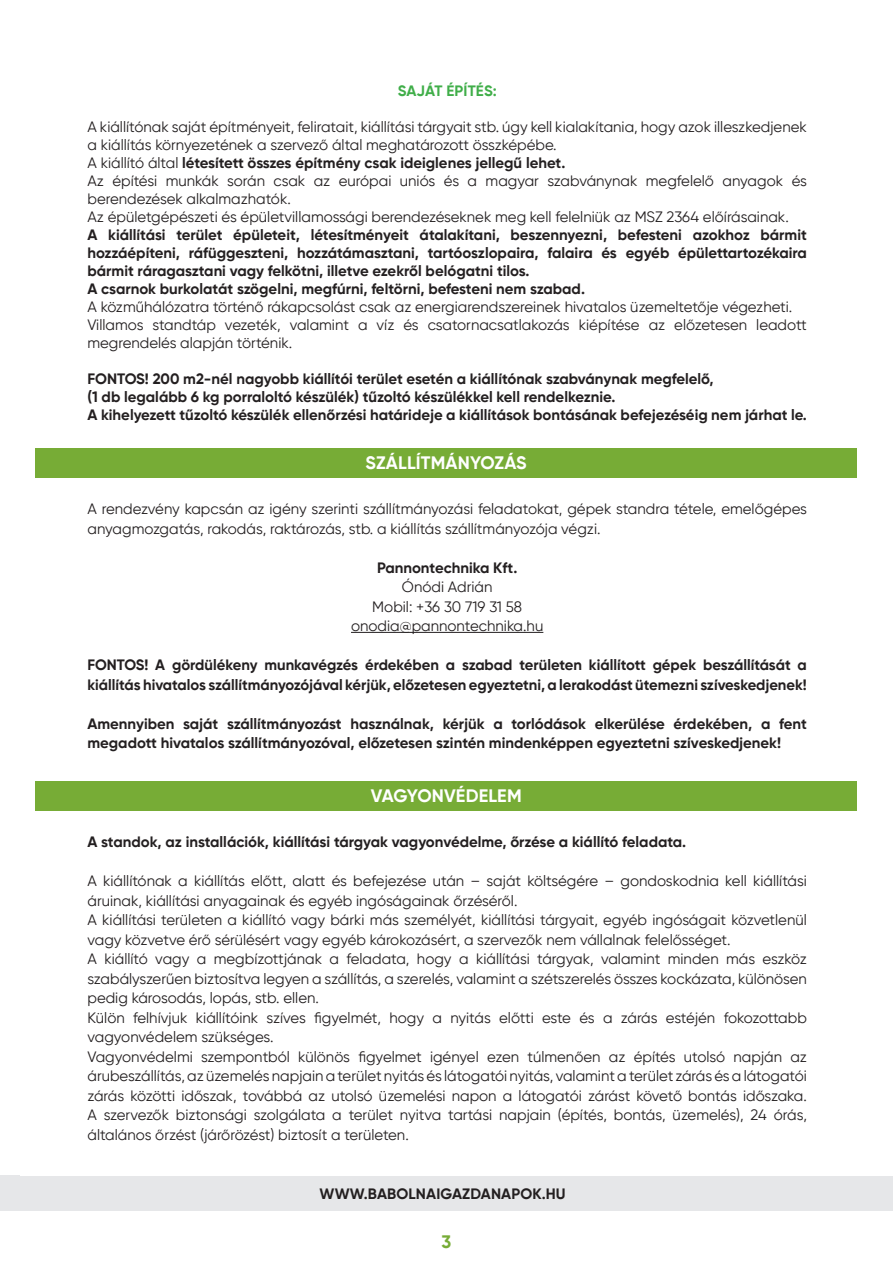
<style>
.page{position:relative;width:893px;height:1263px;background:#fff}
.page>*{position:absolute;margin:0;border:0;box-sizing:border-box;transform-origin:0 0}
.t1{font:700 18px "Gilroy";letter-spacing:.01em;color:#fff}
.t2{font:700 18px "Gilroy";color:#77ac36}
.t3{font:15px/19.5px "Gilroy";color:#231f20}
.t4{font:700 15px/18px "Gilroy";color:#231f20}
.t5{font:700 15px "Gilroy";letter-spacing:.01em;color:#40ae49}
.s1{font-weight:400}
</style>
<div class="page">
<div style="left:36px;top:448px;width:821px;height:29px;background:#77ac36"></div>
<hr style="left:351px;top:632px;width:192px;height:1px;background:#231f20">
<div style="left:36px;top:781px;width:821px;height:29px;background:#77ac36"></div>
<div style="left:0;top:1176px;width:893px;height:34px;background:#e6e7e9"></div>
<div style="left:0;top:1175px;width:20px;height:34px;background:#e6e7e9"></div>
<p class="t5" style="left:398px;top:81px;width:100px">SAJÁT ÉPÍTÉS:</p>
<p class="t3" style="left:87px;top:117px;width:721px;line-height:18px">A kiállítónak saját építményeit, feliratait, kiállítási tárgyait stb. úgy kell kialakítania, hogy azok illeszkedjenek a kiállítás környezetének a szervező által meghatározott összképébe.</p>
<p class="t4" style="left:87px;top:153px;width:479px"><span class="s1">A kiállító által</span> létesített összes építmény csak ideiglenes jellegű lehet.</p>
<p class="t3" style="left:87px;top:171px;width:721px;line-height:18px">Az építési munkák során csak az európai uniós és a magyar szabványnak megfelelő anyagok és berendezések alkalmazhatók.</p>
<p class="t3" style="left:87px;top:207px;width:703px">Az épületgépészeti és épületvillamossági berendezéseknek meg kell felelniük az MSZ 2364 előírásainak.</p>
<p class="t4" style="left:87px;top:225px;width:721px;text-align:justify">A kiállítási terület épületeit, létesítményeit átalakítani, beszennyezni, befesteni azokhoz bármit hozzáépíteni, ráfüggeszteni, hozzátámasztani, tartóoszlopaira, falaira és egyéb épülettartozékaira bármit ráragasztani vagy felkötni, illetve ezekről belógatni tilos.</p>
<p class="t4" style="left:87px;top:279px;width:499px">A csarnok burkolatát szögelni, megfúrni, feltörni, befesteni nem szabad.</p>
<p class="t3" style="left:87px;top:297px;width:706px">A közműhálózatra történő rákapcsolást csak az energiarendszereinek hivatalos üzemeltetője végezheti.</p>
<p class="t3" style="left:87px;top:315px;width:721px;line-height:18px">Villamos standtáp vezeték, valamint a víz és csatornacsatlakozás kiépítése az előzetesen leadott megrendelés alapján történik.</p>
<p class="t4" style="left:87px;top:369px;width:628px">FONTOS! 200 m2-nél nagyobb kiállítói terület esetén a kiállítónak szabványnak megfelelő,</p>
<p class="t4" style="left:87px;top:387px;width:529px">(1 db legalább 6 kg porraloltó készülék) tűzoltó készülékkel kell rendelkeznie.</p>
<p class="t4" style="left:87px;top:405px;width:721px">A kihelyezett tűzoltó készülék ellenőrzési határideje a kiállítások bontásának befejezéséig nem járhat le.</p>
<p class="t1" style="left:366px;top:451px;width:163px">SZÁLLÍTMÁNYOZÁS</p>
<p class="t3" style="left:87px;top:499px;width:721px">A rendezvény kapcsán az igény szerinti szállítmányozási feladatokat, gépek standra tétele, emelőgépes anyagmozgatás, rakodás, raktározás, stb. a kiállítás szállítmányozója végzi.</p>
<p class="t4" style="left:377px;top:558px;width:142px">Pannontechnika Kft.</p>
<p class="t3" style="left:402px;top:577px;width:92px">Ónódi Adrián</p>
<p class="t3" style="left:372px;top:597px;width:151px">Mobil: +36 30 719 31 58</p>
<p class="t3" style="left:351px;top:616px;width:194px">onodia@pannontechnika.hu</p>
<p class="t4" style="left:87px;top:655px;width:721px;line-height:19.5px">FONTOS! A gördülékeny munkavégzés érdekében a szabad területen kiállított gépek beszállítását a kiállítás hivatalos szállítmányozójával kérjük, előzetesen egyeztetni, a lerakodást ütemezni szíveskedjenek!</p>
<p class="t4" style="left:87px;top:714px;width:721px;line-height:19.5px">Amennyiben saját szállítmányozást használnak, kérjük a torlódások elkerülése érdekében, a fent megadott hivatalos szállítmányozóval, előzetesen szintén mindenképpen egyeztetni szíveskedjenek!</p>
<p class="t1" style="left:371px;top:784px;width:152px">VAGYONVÉDELEM</p>
<p class="t4" style="left:87px;top:833px;width:600px">A standok, az installációk, kiállítási tárgyak vagyonvédelme, őrzése a kiállító feladata.</p>
<p class="t3" style="left:87px;top:871px;width:721px">A kiállítónak a kiállítás előtt, alatt és befejezése után – saját költségére – gondoskodnia kell kiállítási áruinak, kiállítási anyagainak és egyéb ingóságainak őrzéséről.</p>
<p class="t3" style="left:87px;top:910px;width:721px">A kiállítási területen a kiállító vagy bárki más személyét, kiállítási tárgyait, egyéb ingóságait közvetlenül vagy közvetve érő sérülésért vagy egyéb károkozásért, a szervezők nem vállalnak felelősséget.</p>
<p class="t3" style="left:87px;top:949px;width:721px;text-align:justify">A kiállító vagy a megbízottjának a feladata, hogy a kiállítási tárgyak, valamint minden más eszköz szabályszerűen biztosítva legyen a szállítás, a szerelés, valamint a szétszerelés összes kockázata, különösen pedig károsodás, lopás, stb. ellen.</p>
<p class="t3" style="left:87px;top:1008px;width:721px">Külön felhívjuk kiállítóink szíves figyelmét, hogy a nyitás előtti este és a zárás estéjén fokozottabb vagyonvédelem szükséges.</p>
<p class="t3" style="left:87px;top:1047px;width:721px;text-align:justify">Vagyonvédelmi szempontból különös figyelmet igényel ezen túlmenően az építés utolsó napján az árubeszállítás, az üzemelés napjain a terület nyitás és látogatói nyitás, valamint a terület zárás és a látogatói zárás közötti időszak, továbbá az utolsó üzemelési napon a látogatói zárást követő bontás időszaka.</p>
<p class="t3" style="left:87px;top:1105px;width:721px">A szervezők biztonsági szolgálata a terület nyitva tartási napjain (építés, bontás, üzemelés), 24 órás, általános őrzést (járőrözést) biztosít a területen.</p>
<p class="t4" style="left:320px;top:1184px;width:248px">WWW.BABOLNAIGAZDANAPOK.HU</p>
<p class="t2" style="left:442px;top:1230px;width:11px">3</p>
</div>
